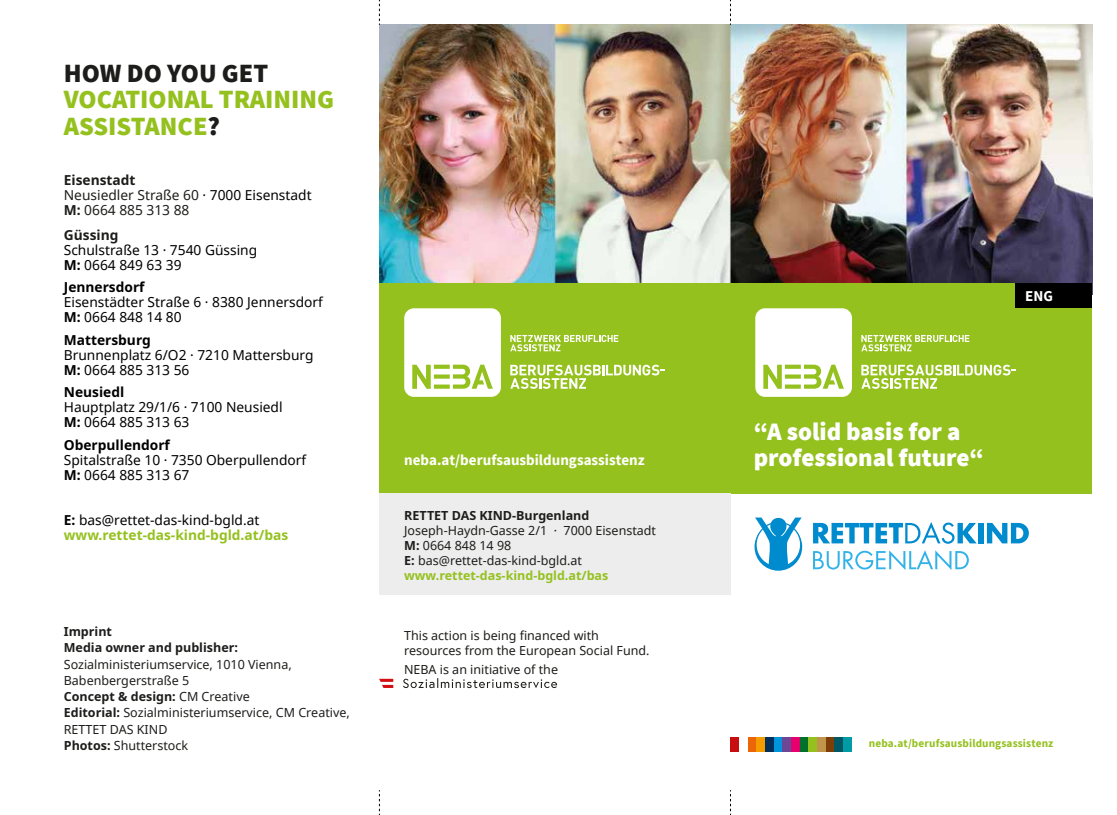
<style>
.page{position:relative;width:1117px;height:815px;background:#fff}
.page>*{position:absolute;margin:0;border:0;box-sizing:border-box;transform-origin:0 0}
.t1{font:900 26.25px/26.2px "Source Sans Pro";color:#95c11f}
.t2{font:900 26.25px "Source Sans Pro";color:#1d1d1b}
.t3{font:900 25px/26.2px "Source Sans Pro";letter-spacing:-.005em;color:#fff}
.t4{font:700 15px "Source Sans Pro";color:#fff}
.t5{font:13.75px/15px "Noto Sans";color:#000}
.t6{font:700 13.75px/15px "Noto Sans";color:#95c11f}
.t7{font:13.75px/15px "Noto Sans";color:#1d1d1b}
.t8{font:700 13.75px "Noto Sans";color:#000}
.t9{font:700 13.75px "Noto Sans";color:#1d1d1b}
.t10{font:12.5px/16.2px "Noto Sans";color:#1d1d1b}
.t11{font:700 12.5px/16.2px "Noto Sans";color:#1d1d1b}
.t12{font:700 11.25px "Source Sans Pro";letter-spacing:.01em;color:#95c11f}
.s1{color:#1d1d1b}
.s2{font-weight:700}
.s3{color:#000}
.s4{font-weight:400;color:#000}
.s5{font-weight:700;color:#95c11f}
</style>
<div class="page">
<img style="left:379px;top:25px;width:712px;height:258px">
<div style="left:379px;top:283px;width:712px;height:211px;background:#95c11f"></div>
<div style="left:730px;top:737px;width:9px;height:14px;background:#c90c0f"></div>
<div style="left:747px;top:737px;width:9px;height:14px;background:#ec6608"></div>
<div style="left:799px;top:737px;width:9px;height:14px;background:#00702a"></div>
<div style="left:773px;top:737px;width:9px;height:14px;background:#0095db"></div>
<div style="left:825px;top:737px;width:9px;height:14px;background:#7d3e08"></div>
<div style="left:756px;top:737px;width:9px;height:14px;background:#f59c00"></div>
<div style="left:808px;top:737px;width:9px;height:14px;background:#95c11f"></div>
<div style="left:782px;top:737px;width:9px;height:14px;background:#6c4796"></div>
<div style="left:834px;top:737px;width:9px;height:14px;background:#005865"></div>
<div style="left:765px;top:737px;width:8px;height:14px;background:#00305b"></div>
<div style="left:817px;top:737px;width:8px;height:14px;background:#c0944a"></div>
<div style="left:791px;top:737px;width:8px;height:14px;background:#e6006d"></div>
<div style="left:843px;top:737px;width:8px;height:14px;background:#009ba4"></div>
<svg style="left:379px;top:0;width:1px;height:25px"></svg>
<svg style="left:730px;top:0;width:1px;height:25px"></svg>
<svg style="left:379px;top:790px;width:1px;height:25px"></svg>
<svg style="left:730px;top:790px;width:1px;height:25px"></svg>
<div style="left:1015px;top:283px;width:76px;height:25px;background:#000"></div>
<svg style="left:404px;top:308px;width:97px;height:89px;background:#f1f6e1"></svg>
<svg style="left:510px;top:365px;width:154px;height:24px"></svg>
<svg style="left:510px;top:335px;width:108px;height:16px"></svg>
<svg style="left:755px;top:308px;width:96px;height:89px;background:#f0f6e0"></svg>
<svg style="left:861px;top:365px;width:154px;height:24px"></svg>
<svg style="left:861px;top:335px;width:108px;height:16px"></svg>
<div style="left:379px;top:493px;width:351px;height:102px;background:#ededed"></div>
<svg style="left:403px;top:678px;width:154px;height:10px"></svg>
<svg style="left:379px;top:679px;width:14px;height:9px"></svg>
<svg style="left:813px;top:522px;width:163px;height:22px"></svg>
<div style="left:977px;top:523px;width:6px;height:20px;background:#008bcf"></div>
<svg style="left:987px;top:523px;width:41px;height:20px"></svg>
<svg style="left:813px;top:550px;width:155px;height:20px"></svg>
<svg style="left:754px;top:518px;width:48px;height:53px"></svg>
<h1 class="t2" style="left:64px;top:55px;width:206px">HOW DO YOU GET</h1>
<h1 class="t1" style="left:64px;top:86px;width:272px">VOCATIONAL TRAINING<br>ASSISTANCE<span class="s1">?</span></h1>
<p class="t7" style="left:64px;top:172px;width:249px"><span class="s2">Eisenstadt<br></span>Neusiedler Straße 60 <span class="s3">· 7000 Eisenstadt<br></span><span class="s2">M:</span> 0664 885 313 88</p>
<p class="t9" style="left:64px;top:225px;width:56px">Güssing</p>
<p class="t5" style="left:64px;top:242px;width:195px">Schulstraße 13 · 7540 Güssing<br><span class="s2">M:</span> 0664 849 63 39</p>
<p class="t8" style="left:64px;top:277px;width:82px">Jennersdorf</p>
<p class="t5" style="left:64px;top:294px;width:260px">Eisenstädter Straße 6 · 8380 Jennersdorf<br><span class="s2">M:</span> 0664 848 14 80</p>
<p class="t8" style="left:64px;top:330px;width:88px">Mattersburg</p>
<p class="t5" style="left:64px;top:347px;width:251px">Brunnenplatz 6/O2 · 7210 Mattersburg<br><span class="s2">M:</span> 0664 885 313 56</p>
<p class="t8" style="left:64px;top:382px;width:62px">Neusiedl</p>
<p class="t5" style="left:64px;top:399px;width:220px">Hauptplatz 29/1/6 · 7100 Neusiedl<br><span class="s2">M:</span> 0664 885 313 63</p>
<p class="t8" style="left:64px;top:435px;width:108px">Oberpullendorf</p>
<p class="t5" style="left:64px;top:452px;width:244px">Spitalstraße 10 · 7350 Oberpullendorf<br><span class="s2">M:</span> 0664 885 313 67</p>
<p class="t6" style="left:64px;top:512px;width:226px"><span class="s3">E:</span> <span class="s4">bas@rettet-das-kind-bgld.at </span>www.rettet-das-kind-bgld.at/bas</p>
<p class="t11" style="left:64px;top:624px;width:176px">Imprint<br>Media owner and publisher:</p>
<p class="t10" style="left:64px;top:656px;width:287px">Sozialministeriumservice, 1010 Vienna,<br>Babenbergerstraße 5<br><span class="s2">Concept &amp; design:</span> CM Creative<br><span class="s2">Editorial:</span> Sozialministeriumservice, CM Creative,<br>RETTET DAS KIND<br><span class="s2">Photos:</span> Shutterstock</p>
<p class="t4" style="left:404px;top:449px;width:242px">neba.at/berufsausbildungsassistenz</p>
<p class="t11" style="left:404px;top:508px;width:186px">RETTET DAS KIND-Burgenland</p>
<p class="t10" style="left:404px;top:523px;width:253px;line-height:15px">Joseph-Haydn-Gasse 2/1 · 7000 Eisenstadt<br><span class="s2">M:</span> 0664 848 14 98<br><span class="s2">E:</span> bas@rettet-das-kind-bgld.at <span class="s5">www.rettet-das-kind-bgld.at/bas</span></p>
<p class="t10" style="left:404px;top:628px;width:247px;line-height:15px">This action is being financed with resources from the European Social Fund.</p>
<p class="t10" style="left:404px;top:661px;width:155px">NEBA is an initiative of the</p>
<p class="t4" style="left:1024px;top:286px;width:29px">ENG</p>
<h2 class="t3" style="left:753px;top:418px;width:232px">“A solid basis for a professional future“</h2>
<p class="t12" style="left:868px;top:736px;width:186px">neba.at/berufsausbildungsassistenz</p>
</div>
